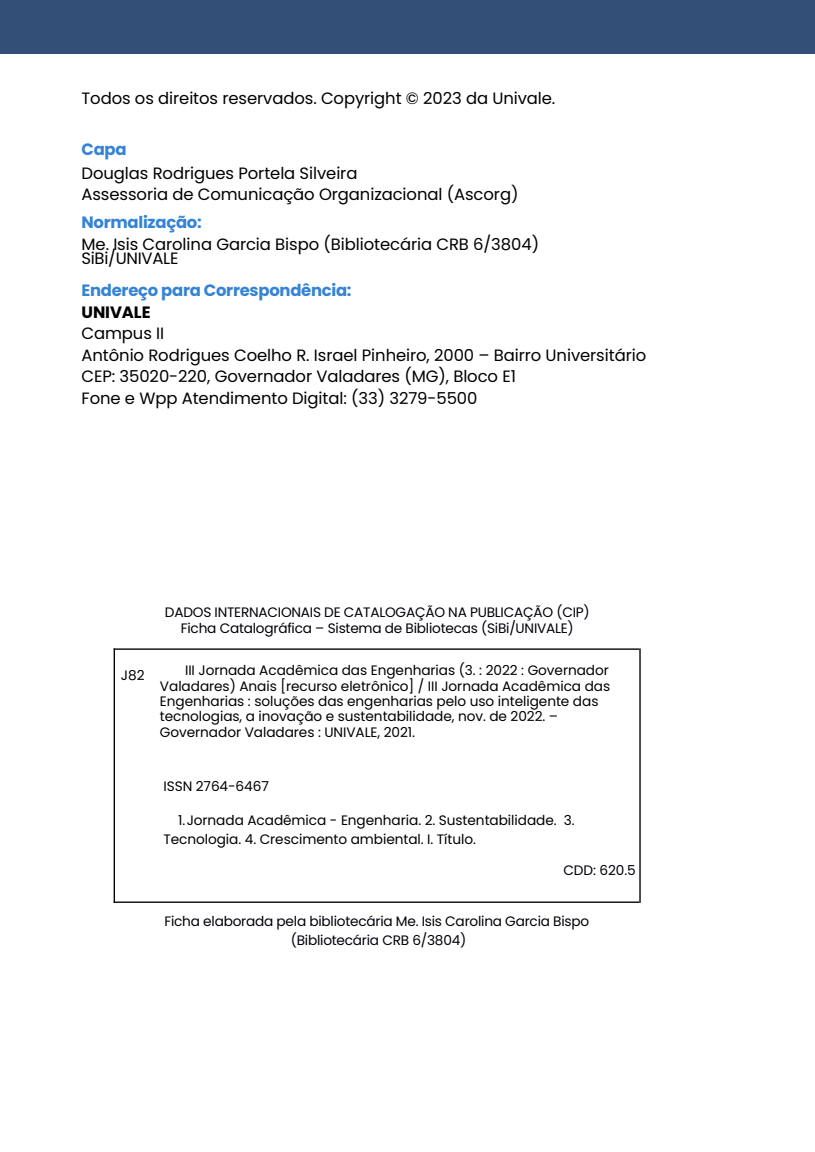
<style>
.page{position:relative;width:815px;height:1152px;background:#fff}
.page>*{position:absolute;margin:0;border:0;box-sizing:border-box;transform-origin:0 0}
.t1{font:16.42px "Poppins";letter-spacing:-.005em;color:#000}
.t2{font:700 16.42px "Poppins";letter-spacing:-.015em;color:#3583d5}
.t3{font:700 16.42px "Poppins";letter-spacing:-.005em;color:#000}
.t4{font:13.65px/15.4px "Poppins";letter-spacing:-.005em;color:#000}
.t5{font:13.65px/15.4px "Poppins";letter-spacing:-.015em;color:#00000a;text-align:center}
</style>
<div class="page">
<hr style="left:114px;top:648px;width:1px;height:255px;background:#000">
<hr style="left:639px;top:648px;width:1px;height:255px;background:#000">
<hr style="left:114px;top:648px;width:525px;height:2px;background:#000">
<hr style="left:114px;top:902px;width:525px;height:1px;background:#000">
<div style="left:0;top:0;width:814px;height:53px;background:#334f78"></div>
<p class="t1" style="left:81px;top:87px;width:475px">Todos os direitos reservados. Copyright © 2023 da Univale.</p>
<p class="t2" style="left:81px;top:138px;width:47px">Capa</p>
<p class="t1" style="left:81px;top:161px;width:277px">Douglas Rodrigues Portela Silveira</p>
<p class="t1" style="left:81px;top:183px;width:438px">Assessoria de Comunicação Organizacional (Ascorg)</p>
<p class="t2" style="left:81px;top:211px;width:122px">Normalização:</p>
<p class="t1" style="left:81px;top:233px;width:459px">Me. Isis Carolina Garcia Bispo (Bibliotecária CRB 6/3804)</p>
<p class="t1" style="left:81px;top:247px;width:98px">SiBi/UNIVALE</p>
<p class="t2" style="left:81px;top:279px;width:271px">Endereço para Correspondência:</p>
<p class="t3" style="left:81px;top:300px;width:71px">UNIVALE</p>
<p class="t1" style="left:81px;top:322px;width:84px">Campus II</p>
<p class="t1" style="left:81px;top:343px;width:566px">Antônio Rodrigues Coelho R. Israel Pinheiro, 2000 – Bairro Universitário</p>
<p class="t1" style="left:81px;top:365px;width:436px">CEP: 35020-220, Governador Valadares (MG), Bloco E1</p>
<p class="t1" style="left:81px;top:387px;width:397px">Fone e Wpp Atendimento Digital: (33) 3279-5500</p>
<p class="t4" style="left:121px;top:668px;width:25px">J82</p>
<p class="t5" style="left:165px;top:605px;width:426px">DADOS INTERNACIONAIS DE CATALOGAÇÃO NA PUBLICAÇÃO (CIP)<br>Ficha Catalográfica – Sistema de Bibliotecas (SiBi/UNIVALE)</p>
<p class="t4" style="left:160px;top:663px;width:451px;text-indent:25px">III Jornada Acadêmica das Engenharias (3. : 2022 : Governador Valadares) Anais [recurso eletrônico] / III Jornada Acadêmica das Engenharias : soluções das engenharias pelo uso inteligente das tecnologias, a inovação e sustentabilidade, nov. de 2022. – Governador Valadares : UNIVALE, 2021.</p>
<p class="t4" style="left:163px;top:779px;width:107px">ISSN 2764-6467</p>
<p class="t4" style="left:178px;top:813px;width:398px">1.Jornada Acadêmica - Engenharia. 2. Sustentabilidade. 3.</p>
<p class="t4" style="left:163px;top:832px;width:314px">Tecnologia. 4. Crescimento ambiental. I. Título.</p>
<p class="t5" style="left:563px;top:863px;width:74px">CDD: 620.5</p>
<p class="t5" style="left:164px;top:914px;width:426px">Ficha elaborada pela bibliotecária Me. Isis Carolina Garcia Bispo</p>
<p class="t5" style="left:291px;top:932px;width:177px">(Bibliotecária CRB 6/3804)</p>
</div>
